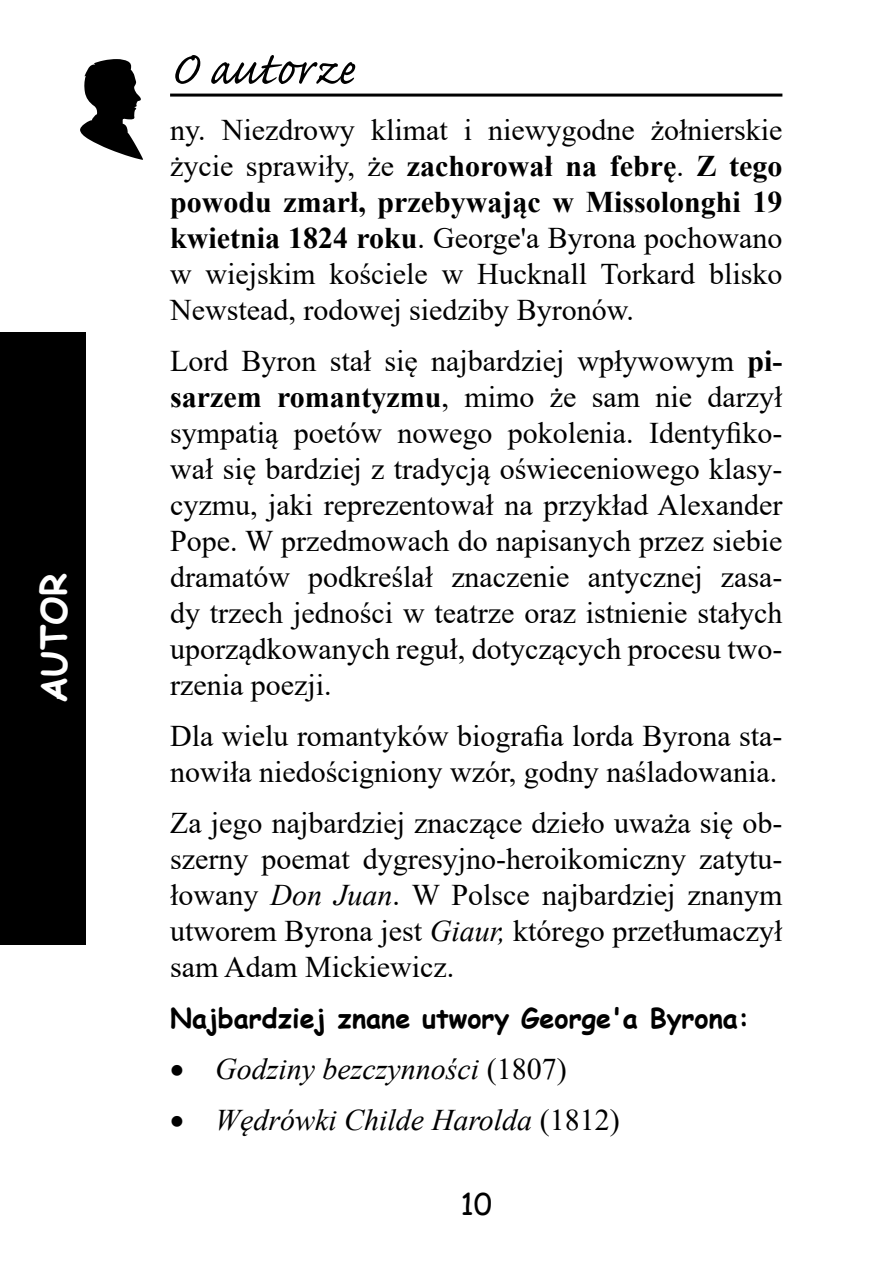
<style>
.page{position:relative;width:893px;height:1276px;background:#fff}
.page>*{position:absolute;margin:0;border:0;box-sizing:border-box;transform-origin:0 0}
.t1{font:60px "Caflisch Script Pro";color:#000}
.t2{font:700 36px "Comic Sans MS";color:#fff}
.Normalny{font:30px/36px "Times New Roman";color:#000;text-align:justify}
.t3{font:italic 30px "Times New Roman";color:#000}
.t4{font:30px "Comic Sans MS";color:#000}
.Normalny-2{font:700 27px "Comic Sans MS";color:#000}
.s1{font-weight:700}
.s2{font-style:italic}
.s3{font-style:normal}
</style>
<div class="page">
<div style="left:0;top:332px;width:85px;height:612px;background:#000"></div>
<hr style="left:170px;top:94px;width:612px;height:3px;background:#000">
<svg style="left:80px;top:59px;width:63px;height:101px"></svg>
<p class="t2" style="left:27px;top:703px;width:131px;rotate:-90deg">AUTOR</p>
<h1 class="t1" style="left:170px;top:38px;width:185px">O autorze</h1>
<p class="Normalny" style="left:170px;top:111px;width:614px">ny. Niezdrowy klimat i niewygodne żołnierskie życie sprawiły, że <span class="s1">zachorował na febrę</span>. <span class="s1">Z tego powodu zmarł, przebywając w Missolonghi 19 kwietnia 1824 roku</span>. George'a Byrona pochowano w wiejskim kościele w Hucknall Torkard blisko Newstead, rodowej siedziby Byronów.</p>
<p class="Normalny" style="left:170px;top:342px;width:614px">Lord Byron stał się najbardziej wpływowym <span class="s1">pi&shy;sarzem romantyzmu</span>, mimo że sam nie darzył sympatią poetów nowego pokolenia. Identyfiko&shy;wał się bardziej z tradycją oświeceniowego klasy&shy;cyzmu, jaki reprezentował na przykład Alexander Pope. W przedmowach do napisanych przez siebie dramatów podkreślał znaczenie antycznej zasa&shy;dy trzech jedności w teatrze oraz istnienie stałych uporządkowanych reguł, dotyczących procesu two&shy;rzenia poezji.</p>
<p class="Normalny" style="left:170px;top:717px;width:614px">Dla wielu romantyków biografia lorda Byrona sta&shy;nowiła niedościgniony wzór, godny naśladowania.</p>
<p class="Normalny" style="left:170px;top:804px;width:614px">Za jego najbardziej znaczące dzieło uważa się ob&shy;szerny poemat dygresyjno-heroikomiczny zatytu&shy;łowany <span class="s2">Don Juan</span>. W Polsce najbardziej znanym utworem Byrona jest <span class="s2">Giaur,</span> którego przetłumaczył sam Adam Mickiewicz.</p>
<p class="Normalny-2" style="left:170px;top:998px;width:581px">Najbardziej znane utwory George'a Byrona:</p>
<p class="t3" style="left:170px;top:1048px;width:398px">• Godziny bezczynności <span class="s3">(1807)</span></p>
<p class="t3" style="left:170px;top:1099px;width:451px">• Wędrówki Childe Harolda <span class="s3">(1812)</span></p>
<p class="t4" style="left:460px;top:1181px;width:33px">10</p>
</div>
